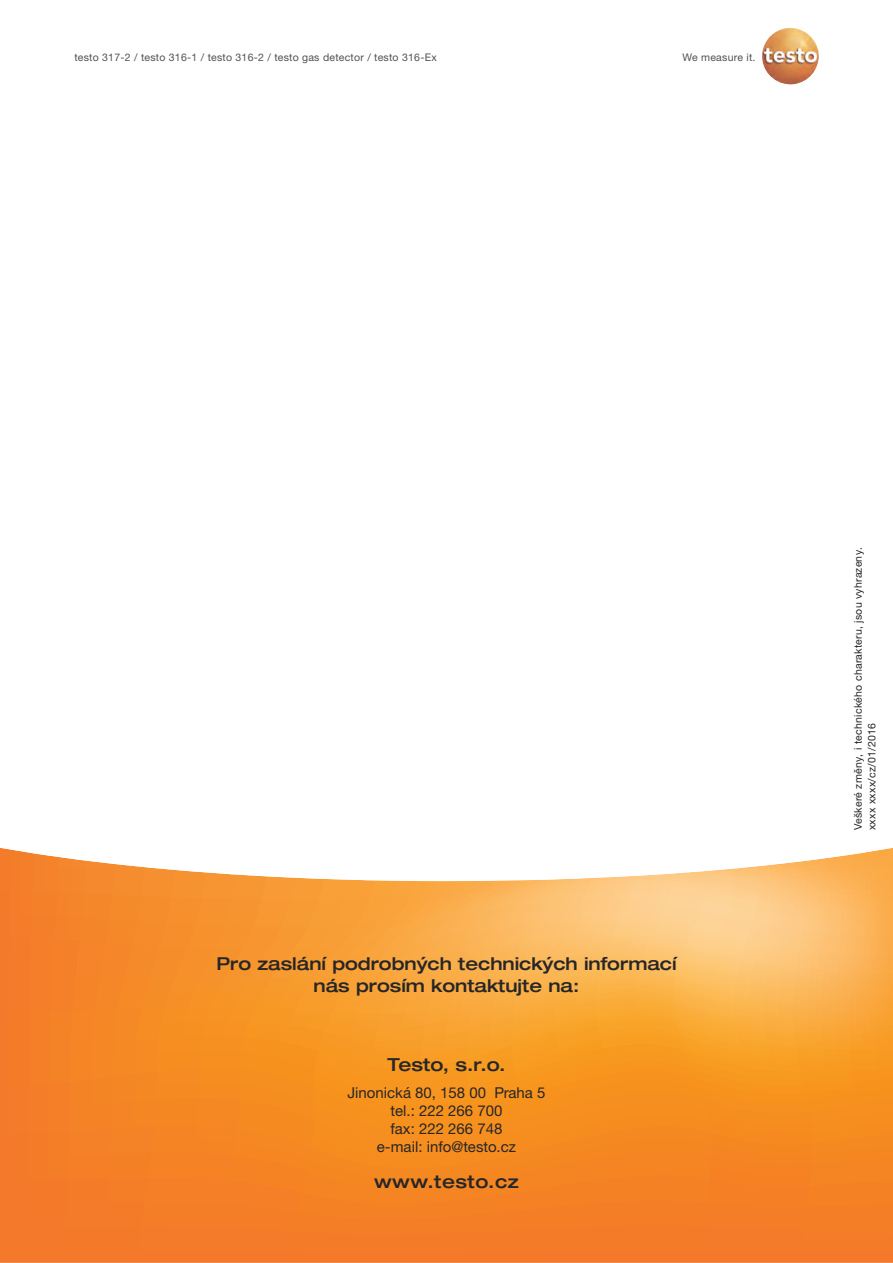
<style>
.page{position:relative;width:893px;height:1263px;background:#fff}
.page>*{position:absolute;margin:0;border:0;box-sizing:border-box;transform-origin:0 0}
.t1{font:500 expanded 18px "Helvetica Neue LTW1 G";letter-spacing:.025em;color:#272627}
.t2{font:500 expanded 17.7px/21.3px "Helvetica Neue LT Com";color:#272627;text-align:center}
.t3{font:15px/18px "Helvetica Neue LTW1 G";color:#272627;text-align:center}
.t4{font:10.5px "Helvetica Neue LTW1 G";letter-spacing:.025em;color:#525152}
.t5{font:10.5px/13.5px "Helvetica Neue LTW1 G";letter-spacing:.025em;color:#272627}
</style>
<div class="page">
<img style="left:762px;top:28px;width:57px;height:56px">
<svg style="left:0;top:848px;width:893px;height:415px;background:#f79a3d"></svg>
<p class="t4" style="left:74px;top:53px;width:364px">testo 317-2 / testo 316-1 / testo 316-2 / testo gas detector / testo 316-Ex</p>
<p class="t4" style="left:682px;top:53px;width:75px">We measure it.</p>
<h2 class="t2" style="left:216px;top:956px;width:462px">Pro zaslání podrobných technických informací nás prosím kontaktujte na:</h2>
<h1 class="t1" style="left:387px;top:1058px;width:120px">Testo, s.r.o.</h1>
<h3 class="t3" style="left:347px;top:1085px;width:200px">Jinonická 80, 158 00 Praha 5 tel.: 222 266 700<br>fax: 222 266 748<br>e-mail: info@testo.cz</h3>
<h1 class="t1" style="left:374px;top:1175px;width:146px">www.testo.cz</h1>
<p class="t5" style="left:852px;top:830px;width:284px;rotate:-90deg">Veškeré změny, i technického charakteru, jsou vyhrazeny. xxxx xxxx/cz/01/2016</p>
</div>
